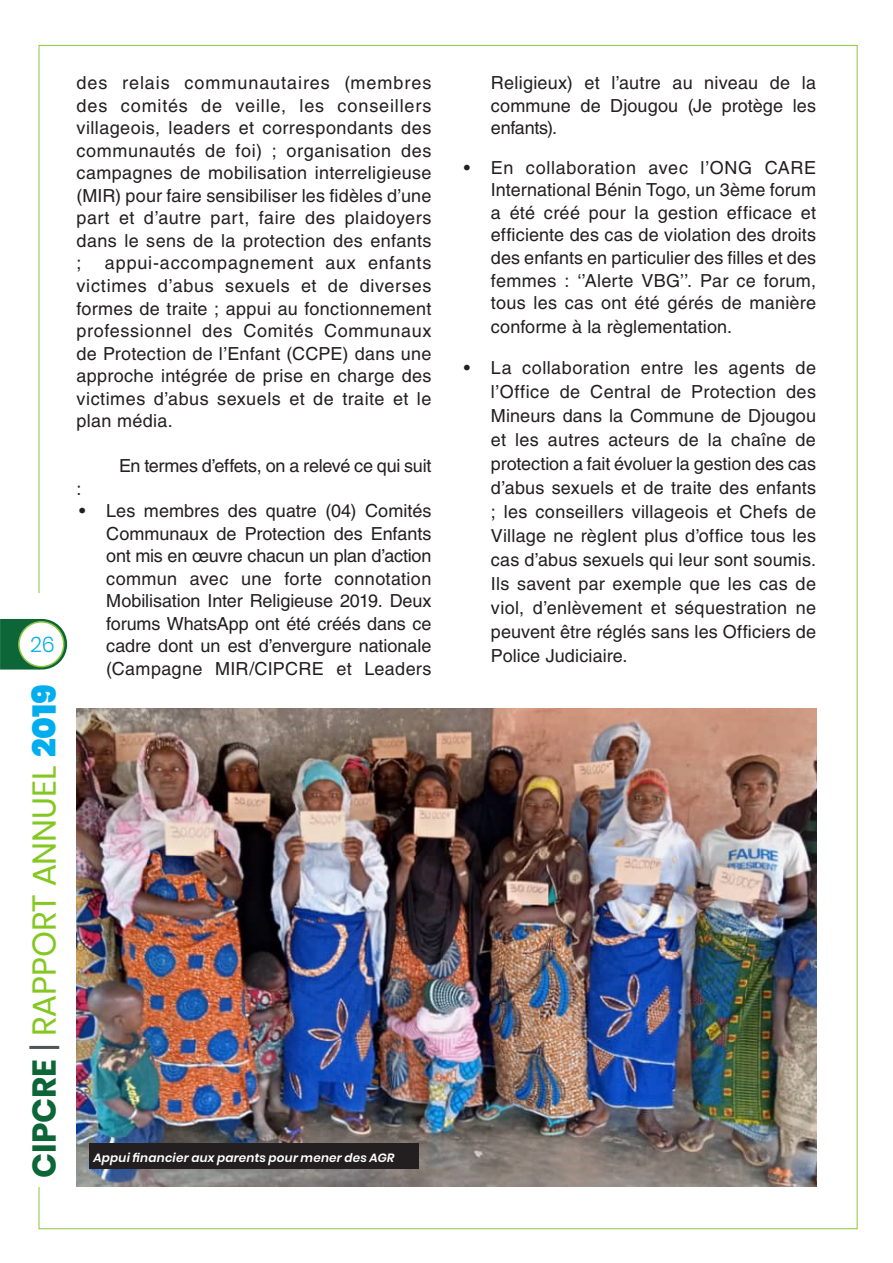
<style>
.page{position:relative;width:893px;height:1263px;background:#fff}
.page>*{position:absolute;margin:0;border:0;box-sizing:border-box;transform-origin:0 0}
.t1{font:33px "Poppins";color:#85c721}
.t2{font:300 21.45px "Poppins";color:#00aeef}
.t3{font:18px/22.5px "Helvetica LT Std";letter-spacing:.01em;color:#231f20;text-align:justify}
.t4{font:18px "Helvetica LT Std";letter-spacing:-.015em;color:#231f20}
.t5{font:italic 600 12px "Poppins";letter-spacing:.02em;color:#fff}
.s1{font-weight:700;color:#0c6638}
.s2{color:#4f5457}
.s3{font-weight:900;color:#00aeef}
</style>
<div class="page">
<svg style="left:0;top:619px;width:67px;height:50px;background:#358056"></svg>
<div style="left:19px;top:622px;width:45px;height:45px;background:#fff;border-radius:50%"></div>
<div style="left:18px;top:621px;width:46px;height:46px;border:2px solid #8bc63e;border-radius:50%"></div>
<img style="left:77px;top:708px;width:739px;height:478px">
<div style="left:89px;top:1143px;width:330px;height:25px;background:#231f20"></div>
<p class="t2" style="left:30px;top:632px;width:26px">26</p>
<h1 class="t1" style="left:25px;top:1178px;width:496px;rotate:-90deg"><span class="s1">CIPCRE</span> <span class="s2">|</span> RAPPORT ANNUEL <span class="s3">2019</span></h1>
<p class="t3" style="left:77px;top:72px;width:356px">des relais communautaires (membres des comités de veille, les conseillers villageois, leaders et correspondants des communautés de foi) ; organisation des campagnes de mobilisation interreligieuse (MIR) pour faire sensibiliser les fidèles d’une part et d’autre part, faire des plaidoyers dans le sens de la protection des enfants ;</p>
<p class="t3" style="left:77px;top:252px;width:356px;text-indent:28px">appui-accompagnement aux enfants victimes d’abus sexuels et de diverses formes de traite ; appui au fonctionnement professionnel des Comités Communaux de Protection de l’Enfant (CCPE) dans une approche intégrée de prise en charge des victimes d’abus sexuels et de traite et le plan média.</p>
<p class="t4" style="left:119px;top:455px;width:314px">En termes d’effets, on a relevé ce qui suit</p>
<p class="t3" style="left:77px;top:477px;width:7px">:</p>
<p class="t3" style="left:106px;top:499px;width:327px;text-indent:-27px">• Les membres des quatre (04) Comités Communaux de Protection des Enfants ont mis en œuvre chacun un plan d’action commun avec une forte connotation Mobilisation Inter Religieuse 2019. Deux forums WhatsApp ont été créés dans ce cadre dont un est d’envergure nationale (Campagne MIR/CIPCRE et Leaders</p>
<p class="t5" style="left:93px;top:1151px;width:303px">Appui financier aux parents pour mener des AGR</p>
<p class="t3" style="left:491px;top:72px;width:327px">Religieux) et l’autre au niveau de la commune de Djougou (Je protège les enfants).</p>
<p class="t3" style="left:491px;top:156px;width:327px;text-indent:-27px">• En collaboration avec l’ONG CARE International Bénin Togo, un 3ème forum a été créé pour la gestion efficace et efficiente des cas de violation des droits des enfants en particulier des filles et des femmes : ‘’Alerte VBG’’. Par ce forum, tous les cas ont été gérés de manière conforme à la règlementation.</p>
<p class="t3" style="left:491px;top:356px;width:327px;line-height:24px;text-indent:-27px">• La collaboration entre les agents de l’Office de Central de Protection des Mineurs dans la Commune de Djougou et les autres acteurs de la chaîne de protection a fait évoluer la gestion des cas d’abus sexuels et de traite des enfants ; les conseillers villageois et Chefs de Village ne règlent plus d’office tous les cas d’abus sexuels qui leur sont soumis.<br>Ils savent par exemple que les cas de viol, d’enlèvement et séquestration ne peuvent être réglés sans les Officiers de Police Judiciaire.</p>
</div>
